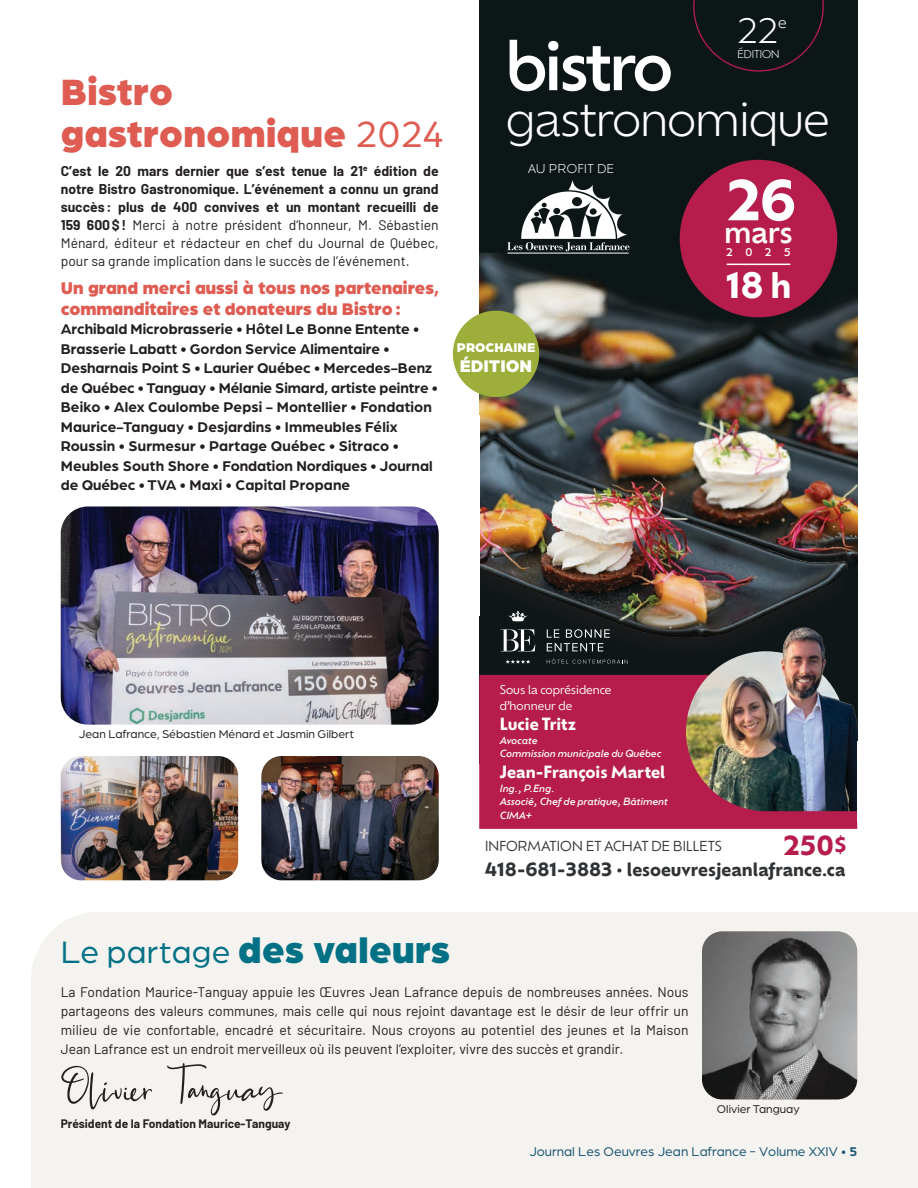
<style>
.page{position:relative;width:918px;height:1188px;background:#fff}
.page>*{position:absolute;margin:0;border:0;box-sizing:border-box;transform-origin:0 0}
.t1{font:81px "Amsterdam";color:#231f20}
.t2{font:500 67.2px "Ofelia Display";letter-spacing:-.05em;color:#fff}
.t3{font:700 54px "Ofelia Display";color:#fff}
.t4{font:300 48px "Ofelia Display";letter-spacing:-.01em;color:#fff}
.t5{font:900 39px/42px "Arboria";letter-spacing:.01em;color:#df5c52}
.t6{font:900 39px "Arboria";letter-spacing:.01em;color:#037185}
.t7{font:700 34.5px "Ofelia Display";color:#fff}
.t8{font:300 33px "Ofelia Display";color:#fff}
.t9{font:500 30px "Ofelia Display";color:#fff}
.t10{font:700 25.95px "Ofelia Display";color:#b61d4c}
.t11{font:900 18px/21px "Arboria";color:#df5c52}
.t12{font:700 18px "Ofelia Display";color:#303336}
.t13{font:900 18px "Arboria";color:#fff}
.t14{font:700 16.5px "Ofelia Display";color:#fff}
.t15{font:700 15px/19.5px "Arboria";color:#231f20}
.t16{font:13.8px/19.2px "Barlow";color:#231f20;text-align:justify}
.t17{font:700 13.8px/18px "Barlow";color:#231f20;text-align:justify}
.t18{font:13.5px "Arboria";color:#175571}
.t19{font:13.5px "Ofelia Display";letter-spacing:.01em;color:#303336}
.t20{font:900 13.5px "Arboria";color:#fff}
.t21{font:12px "Arboria";color:#231f20}
.t22{font:700 12px "Barlow";color:#231f20}
.t23{font:12px/16.5px "Ofelia Display";color:#fff}
.t24{font:300 12px "Ofelia Display";letter-spacing:.05em;color:#fffffb}
.t25{font:300 10.65px "Ofelia Display";color:#fff}
.t26{font:500 10.5px "Ofelia Display";color:#fff}
.t27{font:italic 500 9.75px/13.5px "Ofelia Display";letter-spacing:.01em;color:#fff}
.s1{font-weight:400}
.s2{font-size:19.65px}
.s3{font-weight:400;font-size:33px}
.s4{font-weight:700}
</style>
<div class="page">
<div style="left:31px;top:912px;width:887px;height:276px;background:#f5f3f0"></div>
<img style="left:61px;top:506px;width:378px;height:219px">
<img style="left:61px;top:756px;width:177px;height:124px">
<img style="left:261px;top:756px;width:178px;height:124px">
<img style="left:702px;top:931px;width:155px;height:168px">
<img style="left:479px;top:0;width:378px;height:430px">
<hr style="left:507px;top:253px;width:122px;height:1px;background:#fff">
<svg style="left:507px;top:180px;width:122px;height:71px"></svg>
<div style="left:693px;top:0;width:131px;height:72px;background:#0d1617"></div>
<div style="left:681px;top:161px;width:155px;height:156px;background:#b61d4c;border-radius:50%"></div>
<div style="left:461px;top:433px;width:404px;height:235px;background:#231f20;opacity:.6"></div>
<img style="left:479px;top:430px;width:378px;height:230px">
<hr style="left:727px;top:264px;width:63px;height:1px;background:#fff">
<svg style="left:505px;top:659px;width:25px;height:5px"></svg>
<svg style="left:501px;top:629px;width:34px;height:22px"></svg>
<svg style="left:508px;top:611px;width:20px;height:10px"></svg>
<svg style="left:547px;top:659px;width:81px;height:5px"></svg>
<svg style="left:547px;top:629px;width:63px;height:22px"></svg>
<div style="left:479px;top:675px;width:378px;height:154px;background:#b61d4c"></div>
<img style="left:686px;top:651px;width:179px;height:160px">
<img style="left:770px;top:620px;width:87px;height:184px">
<div style="left:857px;top:741px;width:35px;height:81px;background:#fff"></div>
<div style="left:444px;top:415px;width:35px;height:201px;background:#fff"></div>
<div style="left:453px;top:311px;width:86px;height:86px;background:#9dae3b;border-radius:50%"></div>
<h3 class="t5" style="left:61px;top:68px;width:385px">Bistro gastronomique <span class="s1">2024</span></h3>
<p class="t17" style="left:61px;top:161px;width:380px">C’est le 20 mars dernier que s’est tenue la 21<sup>e</sup> édition de notre Bistro Gastronomique. L’événement a connu un grand succès: plus de 400 convives et un montant recueilli de 159 600$! <span class="s1">Merci à notre président d’honneur, M. Sébastien Ménard, éditeur et rédacteur en chef du Journal de Québec, pour sa grande implication dans le succès de l’événement.</span></p>
<p class="t11" style="left:61px;top:276px;width:380px">Un grand merci aussi à tous nos partenaires, commanditaires et donateurs du Bistro:</p>
<p class="t15" style="left:61px;top:318px;width:379px">Archibald Microbrasserie • Hôtel Le Bonne Entente • Brasserie Labatt • Gordon Service Alimentaire • Desharnais Point S • Laurier Québec • Mercedes-Benz de Québec • Tanguay • Mélanie Simard, artiste peintre • Beiko • Alex Coulombe Pepsi - Montellier • Fondation Maurice-Tanguay • Desjardins • Immeubles Félix Roussin • Surmesur • Partage Québec • Sitraco • Meubles South Shore • Fondation Nordiques • Journal de Québec • TVA • Maxi • Capital Propane</p>
<h3 class="t8" style="left:738px;top:7px;width:50px">22<sup>e</sup></h3>
<p class="t25" style="left:737px;top:47px;width:44px">ÉDITION</p>
<h2 class="t2" style="left:506px;top:16px;width:168px">bistro</h2>
<h3 class="t4" style="left:506px;top:83px;width:325px">gastronomique</h3>
<p class="t24" style="left:528px;top:160px;width:88px">AU PROFIT DE</p>
<p class="t20" style="left:457px;top:338px;width:80px">PROCHAINE</p>
<p class="t13" style="left:460px;top:353px;width:74px">ÉDITION</p>
<h3 class="t3" style="left:727px;top:161px;width:71px">26</h3>
<h3 class="t9" style="left:724px;top:210px;width:70px">mars</h3>
<p class="t26" style="left:726px;top:245px;width:66px">2025</p>
<h3 class="t7" style="left:725px;top:261px;width:68px">18 h</h3>
<p class="t21" style="left:79px;top:726px;width:277px">Jean Lafrance, Sébastien Ménard et Jasmin Gilbert</p>
<p class="t23" style="left:500px;top:680px;width:113px">Sous la coprésidence d’honneur de</p>
<p class="t14" style="left:500px;top:712px;width:77px">Lucie Tritz</p>
<p class="t27" style="left:500px;top:733px;width:163px">Avocate<br>Commission municipale du Québec</p>
<p class="t14" style="left:500px;top:760px;width:167px">Jean-François Martel</p>
<p class="t27" style="left:500px;top:781px;width:169px">Ing., P.Eng.<br>Associé, Chef de pratique, Bâtiment<br>CIMA+</p>
<h3 class="t10" style="left:784px;top:826px;width:65px">250<span class="s2">$</span></h3>
<p class="t19" style="left:485px;top:836px;width:238px">INFORMATION ET ACHAT DE BILLETS</p>
<p class="t12" style="left:485px;top:856px;width:362px">418-681-3883 • lesoeuvresjeanlafrance.ca</p>
<h3 class="t6" style="left:61px;top:922px;width:391px"><span class="s3">Le partage</span> des valeurs</h3>
<p class="t16" style="left:61px;top:981px;width:629px">La Fondation Maurice-Tanguay appuie les Œuvres Jean Lafrance depuis de nombreuses années. Nous partageons des valeurs communes, mais celle qui nous rejoint davantage est le désir de leur offrir un milieu de vie confortable, encadré et sécuritaire. Nous croyons au potentiel des jeunes et la Maison Jean Lafrance est un endroit merveilleux où ils peuvent l’exploiter, vivre des succès et grandir.</p>
<h1 class="t1" style="left:61px;top:1053px;width:220px">Olivier Tanguay</h1>
<p class="t22" style="left:61px;top:1114px;width:231px">Président de la Fondation Maurice-Tanguay</p>
<p class="t21" style="left:717px;top:1101px;width:84px">Olivier Tanguay</p>
<p class="t18" style="left:529px;top:1142px;width:329px">Journal Les Oeuvres Jean Lafrance - Volume XXIV • <span class="s4">5</span></p>
</div>
